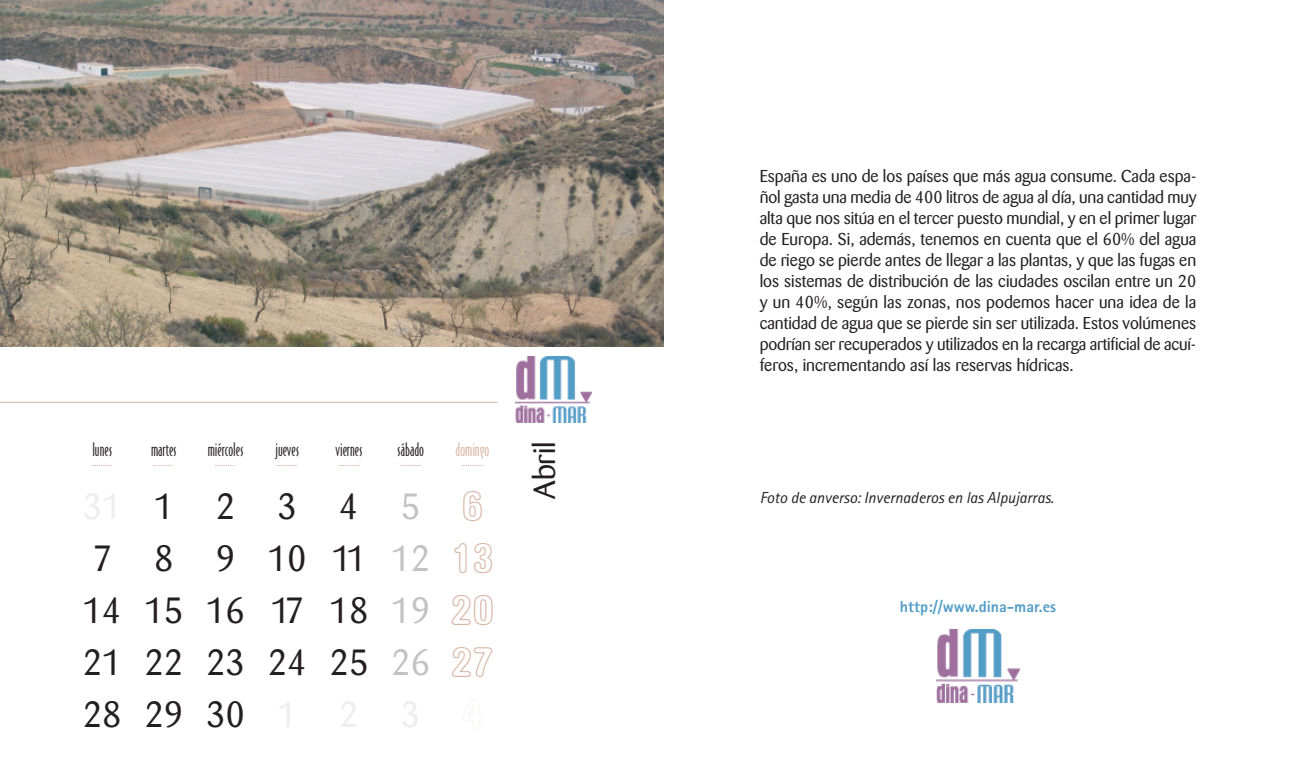
<style>
.page{position:relative;width:1304px;height:766px;background:#fff}
.page>*{position:absolute;margin:0;border:0;box-sizing:border-box;transform-origin:0 0}
.t1{font:36px/52px "Barmeno";color:#231f20}
.t2{font:30.6px "Barmeno";color:#231f20}
.t3{font:17.6px "Bodega Sans Oldstyle";color:#231f20}
.t4{font:17.6px "Bodega Sans Oldstyle";color:#d7b5a3}
.t5{font:17px/21px "Barmeno";color:#231f20;text-align:justify}
.t6{font:italic 16px "Rotis Sans Serif";color:#231f20}
.t7{font:800 16px "Rotis Sans Serif";color:#529dc7}
.s1{color:#eeeef0}
.s2{color:#c2c2c5}
.s3{font-family:"AG Book Rounded Bold Cn Outline";font-size:42.2px;color:#d7b5a3}
.s4{font-family:"AG Book Rounded Bold Cn Outline";font-size:42.2px;color:#f9f6f4}
</style>
<div class="page">
<img style="left:936px;top:629px;width:84px;height:73px">
<img style="left:0;top:0;width:663px;height:346px">
<svg style="left:462px;top:465px;width:21px;height:1px"></svg>
<svg style="left:401px;top:465px;width:20px;height:1px"></svg>
<svg style="left:339px;top:465px;width:20px;height:1px"></svg>
<svg style="left:277px;top:465px;width:20px;height:1px"></svg>
<svg style="left:215px;top:465px;width:20px;height:1px"></svg>
<svg style="left:153px;top:465px;width:21px;height:1px"></svg>
<svg style="left:92px;top:465px;width:20px;height:1px"></svg>
<hr style="left:0;top:402px;width:498px;height:1px;background:#d7b5a3">
<img style="left:516px;top:356px;width:75px;height:66px">
<p class="t3" style="left:92px;top:439px;width:21px">lunes</p>
<p class="t3" style="left:151px;top:439px;width:27px">martes</p>
<p class="t3" style="left:208px;top:439px;width:37px">miércoles</p>
<p class="t3" style="left:275px;top:439px;width:25px">jueves</p>
<p class="t3" style="left:336px;top:439px;width:29px">viernes</p>
<p class="t3" style="left:397px;top:439px;width:28px">sábado</p>
<p class="t4" style="left:455px;top:439px;width:35px">domingo</p>
<h1 class="t1" style="left:83px;top:483px;width:413px"><span class="s1">31</span>1234<span class="s2">5</span><span class="s3">6<br></span>7 8 9 1011<span class="s2">12</span><span class="s3">13<br></span>14 15 16 17 18 <span class="s2">19</span> <span class="s3">20<br></span>21 22 23 24 25 <span class="s2">26</span> <span class="s3">27<br></span>282930 <span class="s1">1 2 3</span> <span class="s4">4</span></h1>
<h2 class="t2" style="left:532px;top:499px;width:59px;rotate:-90deg">Abril</h2>
<p class="t5" style="left:760px;top:167px;width:438px">España es uno de los países que más agua consume. Cada espa&shy;ñol gasta una media de 400 litros de agua al día, una cantidad muy alta que nos sitúa en el tercer puesto mundial, y en el primer lugar de Europa. Si, además, tenemos en cuenta que el 60% del agua de riego se pierde antes de llegar a las plantas, y que las fugas en los sistemas de distribución de las ciudades oscilan entre un 20 y un 40%, según las zonas, nos podemos hacer una idea de la cantidad de agua que se pierde sin ser utilizada. Estos volúmenes podrían ser recuperados y utilizados en la recarga artificial de acuí&shy;feros, incrementando así las reservas hídricas.</p>
<p class="t6" style="left:760px;top:491px;width:296px">Foto de anverso: Invernaderos en las Alpujarras.</p>
<p class="t7" style="left:900px;top:601px;width:158px">http://www.dina-mar.es</p>
</div>
